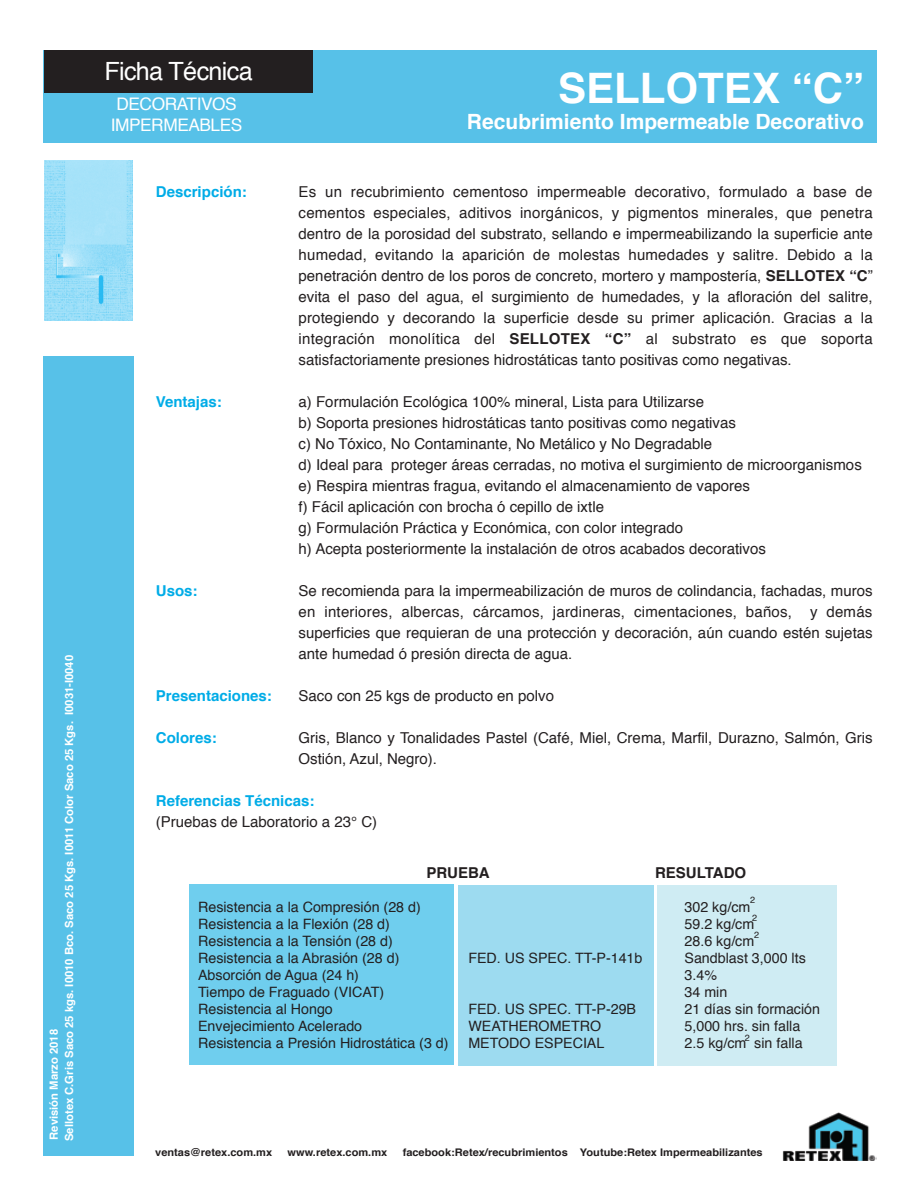
<style>
.page{position:relative;width:915px;height:1191px;background:#fff}
.page>*{position:absolute;margin:0;border:0;box-sizing:border-box;transform-origin:0 0}
.t1{font:700 42px "Helvetica";color:#fff}
.t2{font:25.05px "Helvetica";letter-spacing:-.025em;color:#fff}
.t3{font:700 21px "Helvetica";color:#fff}
.t4{font:17.25px/20.7px "Helvetica";letter-spacing:-.025em;color:#fff;text-align:center}
.t5{font:15px/21px "Helvetica";color:#231f20;text-align:justify}
.t6{font:700 15px "Helvetica";color:#00ace7}
.t7{font:700 15px "Helvetica";color:#231f20}
.t8{font:14.25px "Helvetica";color:#231f20}
.t9{font:700 11.25px "Helvetica";color:#fff}
.t10{font:700 10.5px "Helvetica";color:#231f20;scale:1.05 1}
.t11{font:9px "Helvetica";color:#231f20}
.s1{font-weight:700}
</style>
<div class="page">
<div style="left:43px;top:356px;width:90px;height:799px;background:#57c1e8"></div>
<div style="left:44px;top:50px;width:832px;height:92px;background:#57c1e8"></div>
<img style="left:782px;top:1112px;width:93px;height:48px">
<div style="left:44px;top:50px;width:268px;height:43px;background:#231f20"></div>
<img style="left:44px;top:161px;width:89px;height:159px">
<div style="left:657px;top:885px;width:180px;height:180px;background:#cfecf3"></div>
<div style="left:457px;top:885px;width:196px;height:180px;background:#9ddbf0"></div>
<div style="left:189px;top:884px;width:264px;height:180px;background:#6fceee"></div>
<p class="t9" style="left:60px;top:1141px;width:487px;rotate:-90deg">Sellotex C.Gris Saco 25 kgs. I0010 Bco. Saco 25 Kgs. I0011 Color Saco 25 Kgs. I0031-I0040</p>
<p class="t9" style="left:45px;top:1139px;width:112px;rotate:-90deg">Revisión Marzo 2018</p>
<h2 class="t2" style="left:104px;top:52px;width:150px">Ficha Técnica</h2>
<p class="t4" style="left:111px;top:94px;width:133px">DECORATIVOS<br>IMPERMEABLES</p>
<p class="t6" style="left:156px;top:180px;width:92px">Descripción:</p>
<p class="t6" style="left:156px;top:390px;width:67px">Ventajas:</p>
<p class="t6" style="left:156px;top:579px;width:43px">Usos:</p>
<p class="t6" style="left:156px;top:684px;width:117px">Presentaciones:</p>
<p class="t6" style="left:156px;top:726px;width:62px">Colores:</p>
<h1 class="t1" style="left:558px;top:55px;width:307px">SELLOTEX “C”</h1>
<h3 class="t3" style="left:467px;top:104px;width:398px">Recubrimiento Impermeable Decorativo</h3>
<p class="t5" style="left:298px;top:182px;width:575px">Es un recubrimiento cementoso impermeable decorativo, formulado a base de cementos especiales, aditivos inorgánicos, y pigmentos minerales, que penetra dentro de la porosidad del substrato, sellando e impermeabilizando la superficie ante humedad, evitando la aparición de molestas humedades y salitre. Debido a la penetración dentro de los poros de concreto, mortero y mampostería, <span class="s1">SELLOTEX “C</span>” evita el paso del agua, el surgimiento de humedades, y la afloración del salitre, protegiendo y decorando la superficie desde su primer aplicación. Gracias a la integración monolítica del <span class="s1">SELLOTEX “C”</span> al substrato es que soporta satisfactoriamente presiones hidrostáticas tanto positivas como negativas.</p>
<p class="t5" style="left:298px;top:392px;width:564px;text-align:left">a) Formulación Ecológica 100% mineral, Lista para Utilizarse<br>b) Soporta presiones hidrostáticas tanto positivas como negativas<br>c) No Tóxico, No Contaminante, No Metálico y No Degradable<br>d) Ideal para proteger áreas cerradas, no motiva el surgimiento de microorganismos e) Respira mientras fragua, evitando el almacenamiento de vapores<br>f) Fácil aplicación con brocha ó cepillo de ixtle<br>g) Formulación Práctica y Económica, con color integrado<br>h) Acepta posteriormente la instalación de otros acabados decorativos</p>
<p class="t5" style="left:298px;top:581px;width:575px">Se recomienda para la impermeabilización de muros de colindancia, fachadas, muros en interiores, albercas, cárcamos, jardineras, cimentaciones, baños, y demás superficies que requieran de una protección y decoración, aún cuando estén sujetas ante humedad ó presión directa de agua.</p>
<p class="t5" style="left:298px;top:686px;width:257px">Saco con 25 kgs de producto en polvo</p>
<p class="t5" style="left:298px;top:728px;width:575px">Gris, Blanco y Tonalidades Pastel (Café, Miel, Crema, Marfil, Durazno, Salmón, Gris<br>Ostión, Azul, Negro).</p>
<p class="t6" style="left:156px;top:789px;width:160px">Referencias Técnicas:</p>
<p class="t5" style="left:156px;top:812px;width:223px">(Pruebas de Laboratorio a 23° C)</p>
<p class="t7" style="left:426px;top:860px;width:65px">PRUEBA</p>
<p class="t7" style="left:655px;top:860px;width:93px">RESULTADO</p>
<p class="t11" style="left:749px;top:892px;width:7px">2</p>
<p class="t8" style="left:198px;top:895px;width:224px">Resistencia a la Compresión (28 d)</p>
<p class="t8" style="left:684px;top:895px;width:67px">302 kg/cm</p>
<p class="t8" style="left:198px;top:912px;width:193px">Resistencia a la Flexión (28 d)</p>
<p class="t8" style="left:684px;top:912px;width:71px">59.2 kg/cm</p>
<p class="t8" style="left:198px;top:929px;width:196px">Resistencia a la Tensión (28 d)</p>
<p class="t8" style="left:684px;top:929px;width:71px">28.6 kg/cm</p>
<p class="t8" style="left:198px;top:946px;width:203px">Resistencia a la Abrasión (28 d)</p>
<p class="t8" style="left:468px;top:946px;width:175px">FED. US SPEC. TT-P-141b</p>
<p class="t8" style="left:684px;top:946px;width:123px">Sandblast 3,000 lts</p>
<p class="t8" style="left:198px;top:964px;width:162px">Absorción de Agua (24 h)</p>
<p class="t8" style="left:684px;top:964px;width:34px">3.4%</p>
<p class="t8" style="left:198px;top:981px;width:188px">Tiempo de Fraguado (VICAT)</p>
<p class="t8" style="left:684px;top:981px;width:44px">34 min</p>
<p class="t8" style="left:198px;top:998px;width:136px">Resistencia al Hongo</p>
<p class="t8" style="left:468px;top:998px;width:169px">FED. US SPEC. TT-P-29B</p>
<p class="t8" style="left:684px;top:998px;width:137px">21 días sin formación</p>
<p class="t8" style="left:198px;top:1015px;width:165px">Envejecimiento Acelerado</p>
<p class="t8" style="left:468px;top:1015px;width:134px">WEATHEROMETRO</p>
<p class="t8" style="left:684px;top:1015px;width:117px">5,000 hrs. sin falla</p>
<p class="t8" style="left:198px;top:1032px;width:252px">Resistencia a Presión Hidrostática (3 d)</p>
<p class="t8" style="left:468px;top:1032px;width:137px">METODO ESPECIAL</p>
<p class="t8" style="left:684px;top:1032px;width:120px">2.5 kg/cm sin falla</p>
<p class="t11" style="left:751px;top:910px;width:7px">2</p>
<p class="t11" style="left:753px;top:927px;width:7px">2</p>
<p class="t11" style="left:744px;top:1031px;width:7px">2</p>
<p class="t10" style="left:155px;top:1143px;width:113px">ventas@retex.com.mx</p>
<p class="t10" style="left:287px;top:1143px;width:96px">www.retex.com.mx</p>
<p class="t10" style="left:402px;top:1143px;width:344px">facebook:Retex/recubrimientos Youtube:Retex Impermeabilizantes</p>
</div>
